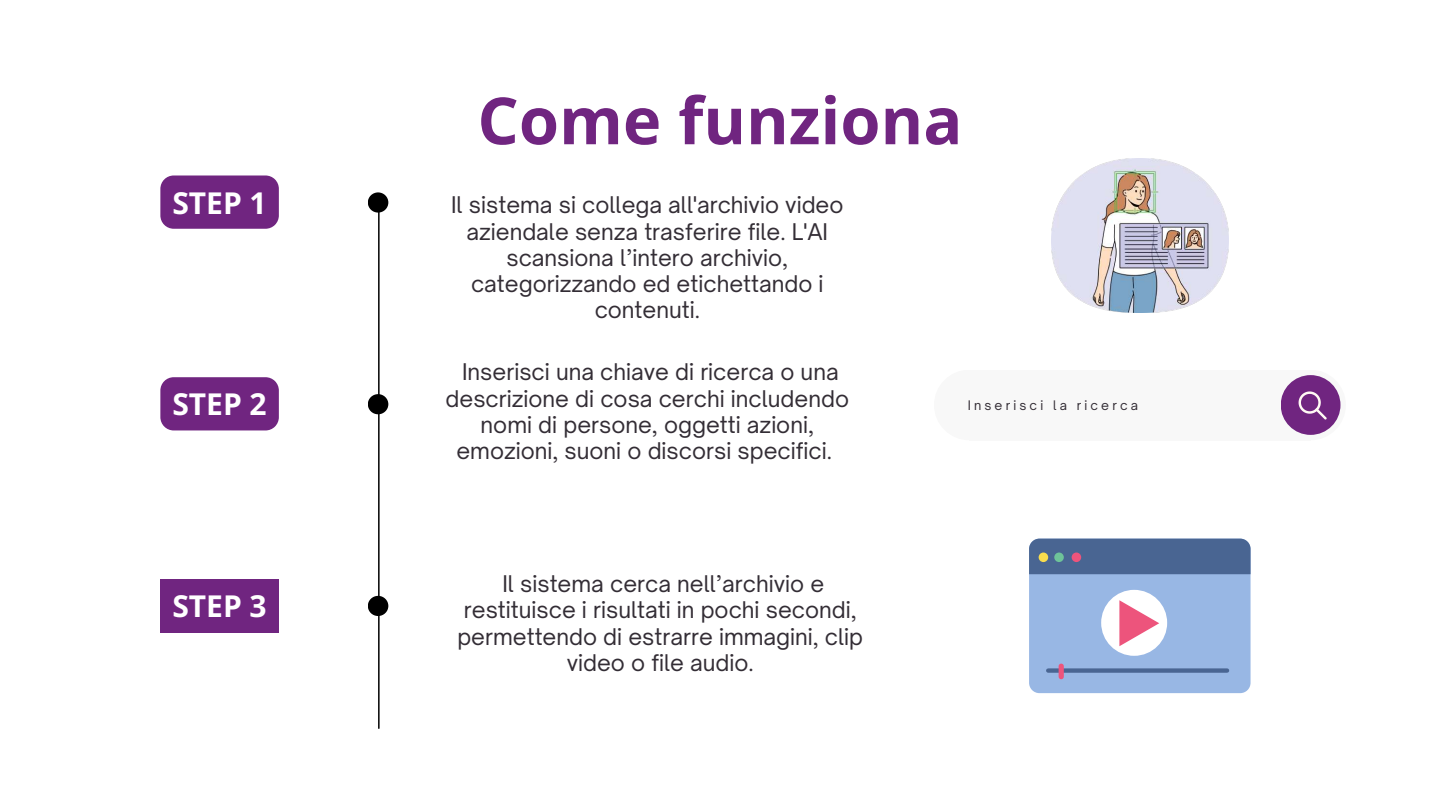
<style>
.page{position:relative;width:1440px;height:810px;background:#fff}
.page>*{position:absolute;margin:0;border:0;box-sizing:border-box;transform-origin:0 0}
.t1{font:700 65px "Open Sans";color:#702580}
.t2{font:700 30px "Open Sans";color:#fff}
.t3{font:22px/26.2px "Open Sauce One";color:#332d35;text-align:center}
.t4{font:12.6px "Open Sauce One";letter-spacing:.25em;color:#332d35}
</style>
<div class="page">
<hr style="left:378px;top:202px;width:2px;height:526px;background:#000">
<div style="left:368px;top:394px;width:20px;height:20px;background:#000;border-radius:50%"></div>
<div style="left:368px;top:596px;width:20px;height:20px;background:#000;border-radius:50%"></div>
<div style="left:368px;top:192px;width:20px;height:21px;background:#000;border-radius:50%"></div>
<div style="left:934px;top:370px;width:71px;height:70px;background:#f8f8f8;border-radius:50%"></div>
<div style="left:969px;top:370px;width:342px;height:70px;background:#f8f8f8"></div>
<div style="left:1275px;top:370px;width:71px;height:70px;background:#f8f8f8;border-radius:50%"></div>
<div style="left:1281px;top:375px;width:60px;height:60px;background:#702580;border-radius:50%"></div>
<svg style="left:1299px;top:391px;width:28px;height:29px"></svg>
<img style="left:1052px;top:159px;width:176px;height:153px">
<div style="left:1029px;top:539px;width:222px;height:154px;background:#98b7e4;border-radius:10px"></div>
<div style="left:1029px;top:539px;width:222px;height:35px;background:#496592"></div>
<div style="left:1039px;top:553px;width:9px;height:9px;background:#f8dd4e;border-radius:50%"></div>
<div style="left:1054px;top:553px;width:10px;height:9px;background:#6ec399;border-radius:50%"></div>
<div style="left:1072px;top:553px;width:9px;height:9px;background:#ed547c;border-radius:50%"></div>
<div style="left:1048px;top:668px;width:179px;height:5px;background:#496592"></div>
<div style="left:1101px;top:590px;width:66px;height:66px;background:#fff;border-radius:50%"></div>
<svg style="left:1119px;top:600px;width:40px;height:46px"></svg>
<div style="left:1059px;top:664px;width:5px;height:15px;background:#ed547c;border-radius:3px"></div>
<div style="left:160px;top:579px;width:119px;height:53px;background:#702580"></div>
<div style="left:160px;top:377px;width:119px;height:53px;background:#702580"></div>
<div style="left:160px;top:176px;width:119px;height:53px;background:#702580"></div>
<h1 class="t1" style="left:477px;top:75px;width:487px">Come funziona</h1>
<h2 class="t2" style="left:172px;top:182px;width:96px">STEP 1</h2>
<p class="t3" style="left:451px;top:192px;width:394px">Il sistema si collega all'archivio video aziendale senza trasferire file. L'AI scansiona l’intero archivio, categorizzando ed etichettando i contenuti.</p>
<h2 class="t2" style="left:172px;top:383px;width:96px">STEP 2</h2>
<p class="t3" style="left:446px;top:359px;width:405px">Inserisci una chiave di ricerca o una descrizione di cosa cerchi includendo nomi di persone, oggetti azioni, emozioni, suoni o discorsi specifici.</p>
<p class="t4" style="left:968px;top:397px;width:172px">Inserisci la ricerca</p>
<h2 class="t2" style="left:172px;top:585px;width:96px">STEP 3</h2>
<p class="t3" style="left:457px;top:571px;width:407px">Il sistema cerca nell’archivio e restituisce i risultati in pochi secondi, permettendo di estrarre immagini, clip video o file audio.</p>
</div>
